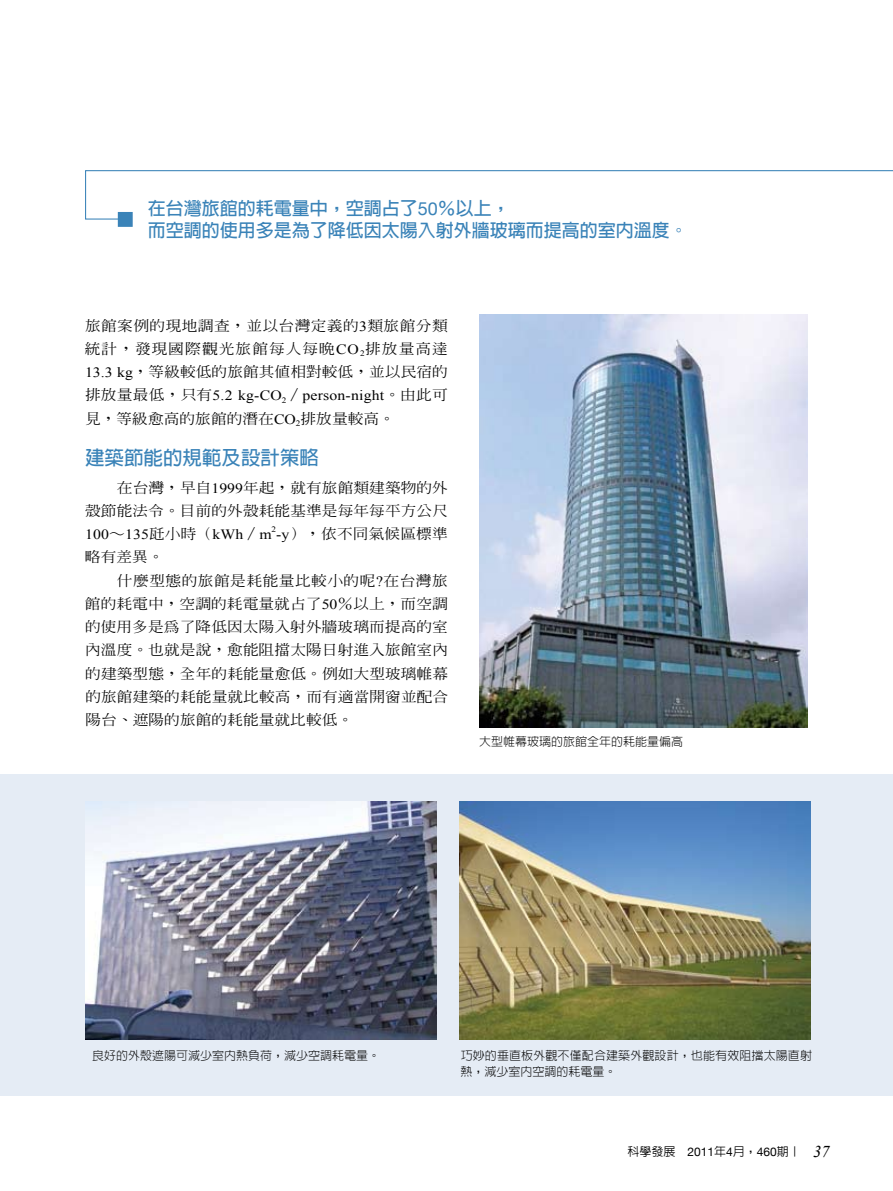
<style>
.page{position:relative;width:893px;height:1191px;background:#fff}
.page>*{position:absolute;margin:0;border:0;box-sizing:border-box;transform-origin:0 0}
.t1{font:700 19.5px "AR Hei B5";color:#3a83b8}
.t2{font:700 18px/22.5px "AR Hei B5";color:#3a83b8}
.t3{font:500 14.1px/23.2px "AR Ming B5";color:#000;text-align:justify;scale:1.11 1}
.t4{font:14.1px "Times New Roman";letter-spacing:.01em;color:#000;scale:1.11 1}
.t5{font:500 14.1px "AR Ming B5";letter-spacing:.03em;color:#000;scale:1.11 1}
.t6{font:300 12px/16.5px "AR Hei B5";color:#000}
.t7{font:500 12px "AR Hei B5";color:#000}
.t8{font:8.25px "Times New Roman";color:#000;scale:1.11 1}
.s1{font-family:"Helvetica Neue";font-weight:400}
.s2{font-family:"Times New Roman";font-weight:400}
.s3{font-family:"AR Ming B5";font-weight:500}
.s4{font-family:"Times New Roman";font-weight:400;font-style:italic;font-size:16.5px}
</style>
<div class="page">
<div style="left:0;top:774px;width:893px;height:322px;background:#e5ecf5"></div>
<img style="left:479px;top:315px;width:329px;height:412px">
<img style="left:85px;top:801px;width:351px;height:238px">
<img style="left:459px;top:801px;width:351px;height:238px">
<svg style="left:85px;top:170px;width:808px;height:50px"></svg>
<div style="left:118px;top:212px;width:15px;height:15px;background:#3a83b8;border:2px solid #3a83b8"></div>
<p class="t2" style="left:148px;top:197px;width:541px">在台灣旅館的耗電量中，空調占了<span class="s1">50</span>％以上，<br>而空調的使用多是為了降低因太陽入射外牆玻璃而提高的室內溫度。</p>
<p class="t3" style="left:85px;top:313px;width:329px">旅館案例的現地調查，並以台灣定義的<span class="s2">3</span>類旅館分類統計，發現國際觀光旅館每人每晚<span class="s2">CO</span><sub>2</sub>排放量高達<span class="s2">13.3 kg</span>，等級較低的旅館其值相對較低，並以民宿的</p>
<p class="t4" style="left:85px;top:386px;width:328px"><span class="s3">排放量最低，只有</span>5.2 kg-CO<sub>2</sub><span class="s3">／</span>person-night<span class="s3">。由此可</span></p>
<p class="t3" style="left:85px;top:406px;width:281px">見，等級愈高的旅館的潛在<span class="s2">CO</span><sub>2</sub>排放量較高。</p>
<h1 class="t1" style="left:85px;top:448px;width:235px">建築節能的規範及設計策略</h1>
<p class="t3" style="left:85px;top:475px;width:328px;text-indent:32px">在台灣，早自<span class="s2">1999</span>年起，就有旅館類建築物的外殼節能法令。目前的外殼耗能基準是每年每平方公尺<span class="s2">100</span>∼<span class="s2">135</span>瓩小時（<span class="s2">kWh</span>／<span class="s2">m -y</span>），依不同氣候區標準</p>
<p class="t8" style="left:271px;top:524px;width:6px">2</p>
<p class="t3" style="left:85px;top:545px;width:72px">略有差異。</p>
<p class="t5" style="left:117px;top:573px;width:300px">什麼型態的旅館是耗能量比較小的呢<span class="s2">?</span>在台灣旅</p>
<p class="t3" style="left:85px;top:592px;width:329px">館的耗電中，空調的耗電量就占了<span class="s2">50</span>％以上，而空調</p>
<p class="t3" style="left:85px;top:615px;width:328px">的使用多是為了降低因太陽入射外牆玻璃而提高的室</p>
<p class="t3" style="left:85px;top:638px;width:328px">內溫度。也就是說，愈能阻擋太陽日射進入旅館室內</p>
<p class="t3" style="left:85px;top:661px;width:328px">的建築型態，全年的耗能量愈低。例如大型玻璃帷幕</p>
<p class="t3" style="left:85px;top:685px;width:328px">的旅館建築的耗能量就比較高，而有適當開窗並配合</p>
<p class="t3" style="left:86px;top:708px;width:243px">陽台、遮陽的旅館的耗能量就比較低。</p>
<p class="t6" style="left:479px;top:733px;width:205px">大型帷幕玻璃的旅館全年的耗能量偏高</p>
<p class="t6" style="left:92px;top:1047px;width:289px">良好的外殼遮陽可減少室內熱負荷，減少空調耗電量。</p>
<p class="t6" style="left:461px;top:1047px;width:353px">巧妙的垂直板外觀不僅配合建築外觀設計，也能有效阻擋太陽直射熱，減少室內空調的耗電量。</p>
<p class="t7" style="left:627px;top:1145px;width:204px">科學發展 <span class="s1">2011</span>年<span class="s1">4</span>月，<span class="s1">460</span>期｜ <span class="s4">37</span></p>
</div>
